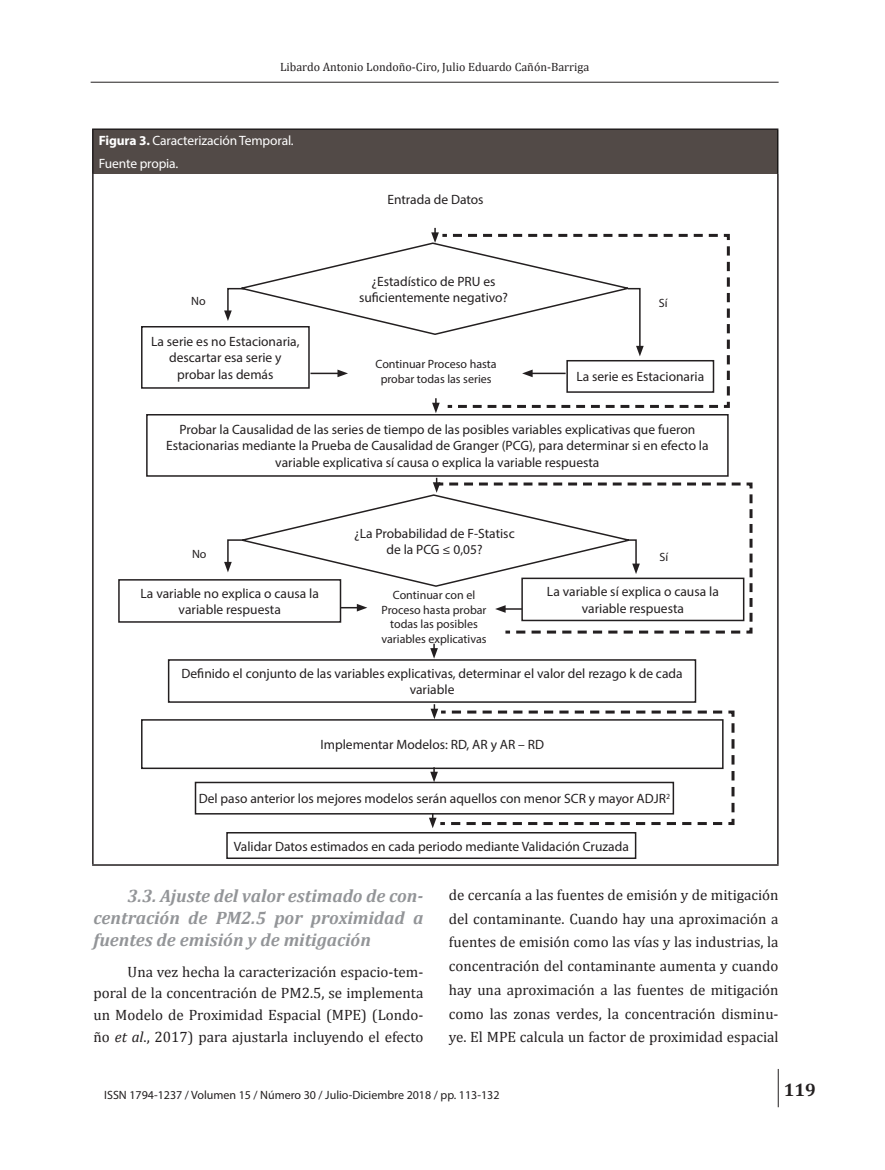
<style>
.page{position:relative;width:885px;height:1170px;background:#fff}
.page>*{position:absolute;margin:0;border:0;box-sizing:border-box;transform-origin:0 0}
.t1{font:italic 700 18px/21.9px "Cambria";color:#939598;text-align:justify}
.t2{font:700 18px "Cambria";color:#231f20}
.t3{font:15px/23.7px "Cambria";color:#231f20;text-align:justify}
.t4{font:13.5px/16.2px "Myriad Pro";color:#231f20;text-align:center}
.t5{font:13.5px/22.2px "Myriad Pro";letter-spacing:-.01em;color:#fff}
.t6{font:12px/14.4px "Myriad Pro";color:#231f20;text-align:center}
.t7{font:12px "Cambria";color:#231f20}
.s1{font-weight:700}
.s2{font-style:italic}
</style>
<div class="page">
<hr style="left:91px;top:82px;width:687px;height:1px;background:#231f20">
<hr style="left:777px;top:1068px;width:1px;height:39px;background:#231f20">
<div style="left:93px;top:129px;width:684px;height:45px;background:#524a47"></div>
<hr style="left:92px;top:174px;width:2px;height:690px;background:#231f20">
<hr style="left:777px;top:174px;width:1px;height:690px;background:#231f20">
<hr style="left:92px;top:864px;width:686px;height:1px;background:#231f20">
<hr style="left:92px;top:130px;width:2px;height:44px;background:#231f20">
<hr style="left:92px;top:128px;width:686px;height:2px;background:#231f20">
<hr style="left:777px;top:130px;width:1px;height:44px;background:#000">
<div style="left:141px;top:326px;width:169px;height:62px;border:2px solid #231f20"></div>
<div style="left:146px;top:414px;width:582px;height:62px;border:2px solid #231f20"></div>
<div style="left:118px;top:579px;width:223px;height:43px;border:2px solid #231f20"></div>
<div style="left:168px;top:659px;width:528px;height:43px;border:2px solid #231f20"></div>
<div style="left:141px;top:719px;width:582px;height:50px;border:2px solid #231f20"></div>
<div style="left:195px;top:781px;width:479px;height:33px;border:2px solid #231f20"></div>
<div style="left:226px;top:832px;width:410px;height:26px;border:2px solid #231f20"></div>
<svg style="left:439px;top:233px;width:291px;height:175px"></svg>
<svg style="left:503px;top:482px;width:250px;height:152px"></svg>
<hr style="left:310px;top:372px;width:30px;height:2px;background:#231f20">
<svg style="left:337px;top:369px;width:11px;height:8px"></svg>
<hr style="left:530px;top:372px;width:35px;height:2px;background:#231f20">
<svg style="left:522px;top:369px;width:10px;height:8px"></svg>
<svg style="left:224px;top:228px;width:496px;height:128px"></svg>
<svg style="left:432px;top:398px;width:7px;height:15px"></svg>
<svg style="left:224px;top:478px;width:519px;height:109px"></svg>
<svg style="left:430px;top:643px;width:8px;height:15px"></svg>
<svg style="left:429px;top:704px;width:306px;height:124px"></svg>
<svg style="left:340px;top:604px;width:27px;height:7px"></svg>
<svg style="left:495px;top:605px;width:27px;height:7px"></svg>
<p class="t7" style="left:280px;top:59px;width:310px">Libardo Antonio Londoño-Ciro, Julio Eduardo Cañón-Barriga</p>
<p class="t5" style="left:99px;top:129px;width:196px"><span class="s1">Figura 3.</span> Caracterización Temporal.<br>Fuente propia.</p>
<p class="t6" style="left:191px;top:293px;width:16px">No</p>
<p class="t4" style="left:151px;top:333px;width:150px">La serie es no Estacionaria, descartar esa serie y probar las demás</p>
<p class="t4" style="left:387px;top:191px;width:98px">Entrada de Datos</p>
<p class="t4" style="left:359px;top:273px;width:151px">¿Estadístico de PRU es suficientemente negativo?</p>
<p class="t6" style="left:375px;top:357px;width:123px">Continuar Proceso hasta probar todas las series</p>
<p class="t6" style="left:658px;top:295px;width:10px">Sí</p>
<p class="t4" style="left:576px;top:368px;width:129px">La serie es Estacionaria</p>
<p class="t4" style="left:166px;top:421px;width:544px">Probar la Causalidad de las series de tiempo de las posibles variables explicativas que fueron<br>Estacionarias mediante la Prueba de Causalidad de Granger (PCG), para determinar si en efecto la variable explicativa sí causa o explica la variable respuesta</p>
<p class="t6" style="left:192px;top:546px;width:16px">No</p>
<p class="t4" style="left:354px;top:524px;width:162px">¿La Probabilidad de F-Statisc de la PCG ≤ 0,05?</p>
<p class="t6" style="left:659px;top:550px;width:10px">Sí</p>
<p class="t4" style="left:140px;top:585px;width:180px">La variable no explica o causa la variable respuesta</p>
<p class="t4" style="left:547px;top:583px;width:173px">La variable sí explica o causa la variable respuesta</p>
<p class="t6" style="left:381px;top:588px;width:107px">Continuar con el<br>Proceso hasta probar todas las posibles variables explicativas</p>
<p class="t4" style="left:181px;top:665px;width:502px">Definido el conjunto de las variables explicativas, determinar el valor del rezago k de cada variable</p>
<p class="t4" style="left:320px;top:736px;width:225px">Implementar Modelos: RD, AR y AR – RD</p>
<p class="t4" style="left:199px;top:790px;width:473px">Del paso anterior los mejores modelos serán aquellos con menor SCR y mayor ADJR<sup>2</sup></p>
<p class="t4" style="left:234px;top:837px;width:396px">Validar Datos estimados en cada periodo mediante Validación Cruzada</p>
<h1 class="t1" style="left:94px;top:884px;width:331px;text-indent:34px">3.3. Ajuste del valor estimado de con&shy;centración de PM2.5 por proximidad a fuentes de emisión y de mitigación</h1>
<p class="t3" style="left:94px;top:960px;width:331px;line-height:21.9px;text-indent:34px">Una vez hecha la caracterización espacio-tem&shy;poral de la concentración de PM2.5, se implementa un Modelo de Proximidad Espacial (MPE) (Londo&shy;ño <span class="s2">et al</span>., 2017) para ajustarla incluyendo el efecto</p>
<p class="t3" style="left:449px;top:882px;width:331px">de cercanía a las fuentes de emisión y de mitigación del contaminante. Cuando hay una aproximación a fuentes de emisión como las vías y las industrias, la concentración del contaminante aumenta y cuando hay una aproximación a las fuentes de mitigación como las zonas verdes, la concentración disminu&shy;ye. El MPE calcula un factor de proximidad espacial</p>
<p class="t6" style="left:104px;top:1087px;width:397px">ISSN 1794-1237 / Volumen 15 / Número 30 / Julio-Diciembre 2018 / pp. 113-132</p>
<h1 class="t2" style="left:783px;top:1076px;width:33px">119</h1>
</div>
